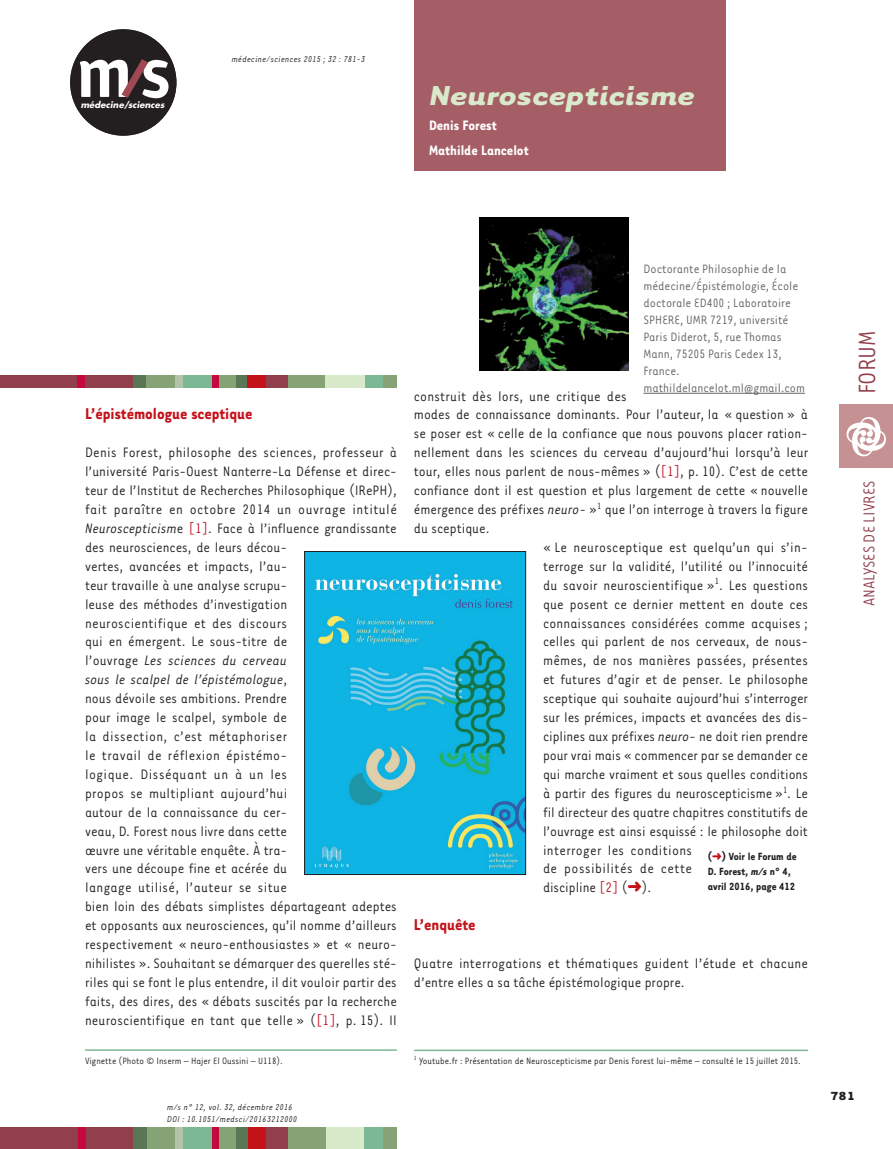
<style>
.page{position:relative;width:893px;height:1149px;background:#fff}
.page>*{position:absolute;margin:0;border:0;box-sizing:border-box;transform-origin:0 0}
.t1{font:italic 700 31.5px "Tarzana Wide";color:#d9eaca}
.t2{font:27px "Tarzana Narrow";color:#913f4b}
.t3{font:700 18px "Tarzana Narrow";color:#c4121a}
.t4{font:18px "Tarzana Narrow";color:#913f4b}
.t5{font:15.75px/18.9px "Tarzana Narrow";color:#231f20}
.t6{font:700 15.75px/25.3px "Tarzana Narrow";color:#fff}
.t7{font:15.75px "Tarzana Narrow";letter-spacing:.02em;color:#231f20}
.t8{font:15.75px "Tarzana Narrow";letter-spacing:.03em;color:#231f20}
.t9{font:13.95px/17px "Tarzana Narrow";color:#636366}
.t10{font:700 13.5px "Tarzana Wide";color:#231f20}
.t11{font:700 12px/15px "Tarzana Narrow";color:#231f20}
.t12{font:10.5px "Tarzana Narrow";color:#231f20}
.t13{font:italic 9.75px/11.7px "Tarzana Narrow";letter-spacing:.025em;color:#231f20}
.t14{font:italic 700 8.55px "Futura";letter-spacing:.01em;color:#fff}
.s1{font-style:italic}
.s2{color:#c11527}
.s3{color:#c4121a}
</style>
<div class="page">
<div style="left:0;top:1127px;width:134px;height:21px;background:#913f4b"></div>
<div style="left:235px;top:1127px;width:13px;height:21px;background:#5a7755"></div>
<div style="left:78px;top:1127px;width:7px;height:21px;background:#c40941"></div>
<div style="left:133px;top:1127px;width:22px;height:21px;background:#5a7755"></div>
<div style="left:147px;top:1127px;width:29px;height:21px;background:#86a375"></div>
<div style="left:175px;top:1127px;width:8px;height:21px;background:#b3c3aa"></div>
<div style="left:183px;top:1127px;width:30px;height:21px;background:#7db894"></div>
<div style="left:217px;top:1127px;width:19px;height:21px;background:#86a375"></div>
<div style="left:213px;top:1127px;width:6px;height:21px;background:#c40941"></div>
<div style="left:248px;top:1127px;width:27px;height:21px;background:#c4121a"></div>
<div style="left:287px;top:1127px;width:39px;height:21px;background:#86a375"></div>
<div style="left:267px;top:1127px;width:21px;height:21px;background:#913f4b"></div>
<div style="left:326px;top:1127px;width:38px;height:21px;background:#d9eaca"></div>
<div style="left:364px;top:1127px;width:20px;height:21px;background:#7db894"></div>
<div style="left:383px;top:1127px;width:14px;height:21px;background:#86a375"></div>
<div style="left:840px;top:404px;width:53px;height:64px;background:#c69193"></div>
<svg style="left:847px;top:417px;width:39px;height:39px"></svg>
<div style="left:414px;top:0;width:312px;height:170px;background:#a55e65"></div>
<div style="left:70px;top:29px;width:106px;height:107px;background:#231f20;border-radius:50%"></div>
<svg style="left:80px;top:60px;width:89px;height:38px"></svg>
<div style="left:0;top:374px;width:134px;height:13px;background:#913f4b"></div>
<div style="left:133px;top:374px;width:17px;height:13px;background:#5a7755"></div>
<div style="left:235px;top:374px;width:13px;height:13px;background:#5a7755"></div>
<div style="left:147px;top:374px;width:29px;height:13px;background:#86a375"></div>
<div style="left:181px;top:374px;width:32px;height:13px;background:#7db894"></div>
<div style="left:364px;top:374px;width:20px;height:13px;background:#7db894"></div>
<div style="left:217px;top:374px;width:18px;height:13px;background:#86a375"></div>
<div style="left:383px;top:374px;width:14px;height:13px;background:#86a375"></div>
<div style="left:287px;top:374px;width:38px;height:13px;background:#86a375"></div>
<div style="left:325px;top:374px;width:39px;height:13px;background:#d9eaca"></div>
<div style="left:176px;top:374px;width:7px;height:13px;background:#b3c3aa"></div>
<div style="left:78px;top:374px;width:7px;height:13px;background:#c40941"></div>
<div style="left:213px;top:374px;width:6px;height:13px;background:#c40941"></div>
<div style="left:248px;top:374px;width:27px;height:13px;background:#c4121a"></div>
<div style="left:267px;top:374px;width:21px;height:13px;background:#913f4b"></div>
<hr style="left:414px;top:1049px;width:394px;height:1px;background:#7db894">
<img style="left:480px;top:217px;width:148px;height:153px">
<img style="left:306px;top:553px;width:218px;height:319px">
<div style="left:304px;top:551px;width:222px;height:323px;border:1px solid #231f20"></div>
<hr style="left:643px;top:393px;width:162px;height:1px;background:#636366">
<hr style="left:85px;top:1048px;width:312px;height:2px;background:#7db894">
<p class="t14" style="left:81px;top:99px;width:85px">médecine/sciences</p>
<p class="t13" style="left:232px;top:53px;width:135px">médecine/sciences 2015 ; 32 : 781-3</p>
<h1 class="t1" style="left:429px;top:74px;width:268px">Neuroscepticisme</h1>
<p class="t6" style="left:429px;top:112px;width:101px">Denis Forest<br>Mathilde Lancelot</p>
<p class="t3" style="left:85px;top:402px;width:169px">L’épistémologue sceptique</p>
<p class="t5" style="left:85px;top:442px;width:314px">Denis Forest, philosophe des sciences, professeur à l’université Paris-Ouest Nanterre-La Défense et direc&shy;teur de l’Institut de Recherches Philosophique (IRePH), fait paraître en octobre 2014 un ouvrage intitulé <span class="s1">Neuroscepticism</span>e <span class="s2">[1]</span>. Face à l’influence grandissante des neurosciences, de leurs décou-<br>vertes, avancées et impacts, l’au-<br>teur travaille à une analyse scrupu-<br>leuse des méthodes d’investigation<br>neuroscientifique et des discours<br>qui en émergent. Le sous-titre de<br>l’ouvrage <span class="s1">Les sciences du cerveau<br>sous le scalpel de l’épistémologue</span>,<br>nous dévoile ses ambitions. Prendre<br>pour image le scalpel, symbole de<br>la dissection, c’est métaphoriser<br>le travail de réflexion épistémo-<br>logique. Disséquant un à un les<br>propos se multipliant aujourd’hui<br>autour de la connaissance du cer-<br>veau, D. Forest nous livre dans cette<br>œuvre une véritable enquête. À tra-<br>vers une découpe fine et acérée du<br>langage utilisé, l’auteur se situe<br>bien loin des débats simplistes départageant adeptes et opposants aux neurosciences, qu’il nomme d’ailleurs respectivement « neuro-enthousiastes » et « neuro&shy;nihilistes ». Souhaitant se démarquer des querelles sté&shy;riles qui se font le plus entendre, il dit vouloir partir des faits, des dires, des « débats suscités par la recherche neuroscientifique en tant que telle » (<span class="s2">[1]</span>, p. 15). Il</p>
<p class="t12" style="left:85px;top:1053px;width:199px">Vignette (Photo © Inserm – Hajer El Oussini – U118).</p>
<p class="t13" style="left:167px;top:1100px;width:131px">m/s n° 12, vol. 32, décembre 2016<br>DOI : 10.1051/medsci/20163212000</p>
<p class="t9" style="left:643px;top:260px;width:163px">Doctorante Philosophie de la médecine/Épistémologie, École doctorale ED400 ; Laboratoire<br>SPHERE, UMR 7219, université<br>Paris Diderot, 5, rue Thomas<br>Mann, 75205 Paris Cedex 13,<br>France. mathildelancelot.ml@gmail.com</p>
<p class="t5" style="left:414px;top:385px;width:214px">construit dès lors, une critique des</p>
<p class="t5" style="left:414px;top:404px;width:396px">modes de connaissance dominants. Pour l’auteur, la « question » à</p>
<p class="t5" style="left:414px;top:423px;width:396px">se poser est « celle de la confiance que nous pouvons placer ration-</p>
<p class="t5" style="left:414px;top:442px;width:396px">nellement dans les sciences du cerveau d’aujourd’hui lorsqu’à leur</p>
<p class="t5" style="left:414px;top:461px;width:396px">tour, elles nous parlent de nous-mêmes » (<span class="s2">[1]</span>, p. 10). C’est de cette</p>
<p class="t5" style="left:414px;top:480px;width:396px">confiance dont il est question et plus largement de cette « nouvelle</p>
<p class="t5" style="left:414px;top:499px;width:395px">émergence des préfixes <span class="s1">neuro</span>- »<sup>1</sup> que l’on interroge à travers la figure</p>
<p class="t5" style="left:414px;top:518px;width:77px">du sceptique.</p>
<p class="t5" style="left:543px;top:537px;width:266px">« Le neurosceptique est quelqu’un qui s’in-</p>
<p class="t5" style="left:543px;top:555px;width:266px">terroge sur la validité, l’utilité ou l’innocuité</p>
<p class="t5" style="left:543px;top:574px;width:266px">du savoir neuroscientifique »<sup>1</sup>. Les questions</p>
<p class="t5" style="left:543px;top:593px;width:267px">que posent ce dernier mettent en doute ces</p>
<p class="t5" style="left:543px;top:612px;width:266px">connaissances considérées comme acquises ;</p>
<p class="t5" style="left:543px;top:631px;width:266px">celles qui parlent de nos cerveaux, de nous-</p>
<p class="t5" style="left:543px;top:650px;width:266px">mêmes, de nos manières passées, présentes</p>
<p class="t5" style="left:543px;top:669px;width:267px">et futures d’agir et de penser. Le philosophe</p>
<p class="t5" style="left:543px;top:688px;width:266px">sceptique qui souhaite aujourd’hui s’interroger</p>
<p class="t5" style="left:543px;top:707px;width:266px">sur les prémices, impacts et avancées des dis-</p>
<p class="t5" style="left:543px;top:726px;width:266px">ciplines aux préfixes <span class="s1">neuro-</span> ne doit rien prendre</p>
<p class="t5" style="left:543px;top:744px;width:266px">pour vrai mais « commencer par se demander ce</p>
<p class="t5" style="left:543px;top:763px;width:266px">qui marche vraiment et sous quelles conditions</p>
<p class="t5" style="left:543px;top:782px;width:266px">à partir des figures du neuroscepticisme »<sup>1</sup>. Le</p>
<p class="t5" style="left:543px;top:801px;width:266px">fil directeur des quatre chapitres constitutifs de</p>
<p class="t5" style="left:543px;top:820px;width:266px">l’ouvrage est ainsi esquissé : le philosophe doit</p>
<p class="t7" style="left:543px;top:840px;width:151px">interroger les conditions</p>
<p class="t8" style="left:543px;top:858px;width:151px">de possibilités de cette</p>
<p class="t5" style="left:543px;top:877px;width:110px">discipline <span class="s2">[2]</span> (<span class="s3">➜</span>).</p>
<p class="t3" style="left:414px;top:913px;width:63px">L’enquête</p>
<p class="t5" style="left:414px;top:952px;width:396px">Quatre interrogations et thématiques guident l’étude et chacune d’entre elles a sa tâche épistémologique propre.</p>
<p class="t11" style="left:708px;top:848px;width:90px">(<span class="s3">➜</span>) Voir le Forum de<br>D. Forest, <span class="s1">m/s</span> n° 4, avril 2016, page 412</p>
<p class="t12" style="left:414px;top:1053px;width:388px"><sup>1</sup> Youtube.fr : Présentation de Neuroscepticisme par Denis Forest lui-même – consulté le 15 juillet 2015.</p>
<h2 class="t2" style="left:851px;top:394px;width:65px;rotate:-90deg">FORUM</h2>
<p class="t4" style="left:858px;top:606px;width:127px;rotate:-90deg">ANALYSES DE LIVRES</p>
<p class="t10" style="left:830px;top:1086px;width:26px">781</p>
</div>
